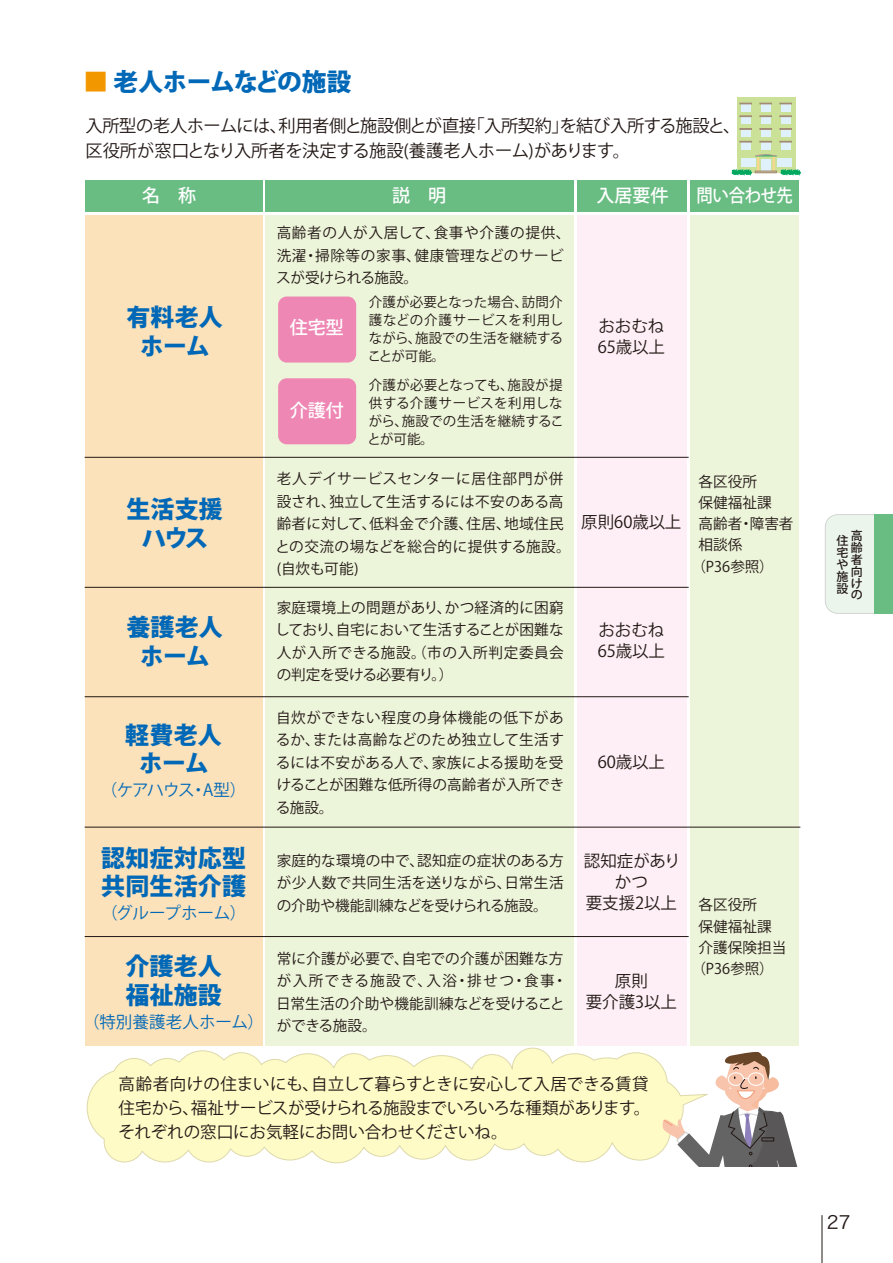
<style>
.page{position:relative;width:893px;height:1263px;background:#fff}
.page>*{position:absolute;margin:0;border:0;box-sizing:border-box;transform-origin:0 0}
.t1{font:800 24.75px "Koz Go Pr 6 N";letter-spacing:-.025em;color:#0068b7}
.t2{font:800 24px/28.8px "Koz Go Pr 6 N";letter-spacing:.005em;color:#0068b7;text-align:center}
.t3{font:500 18px "Koz Go Pr 6 N";color:#fff}
.t4{font:500 18px "Koz Go Pr 6 N";color:#fff;scale:.91 1}
.t5{font:18px "Hira Kaku Pro W3";color:#221815}
.t6{font:17.25px/25.5px "Koz Go Pr 6 N";letter-spacing:-.02em;color:#221815}
.t7{font:16.5px/21px "Koz Go Pr 6 N";color:#221815}
.t8{font:16.5px "Koz Go Pr 6 N";letter-spacing:-.005em;color:#0068b7}
.t9{font:14.55px/22.5px "Koz Go Pr 6 N";letter-spacing:.01em;color:#221815;text-align:justify}
.t10{font:14.55px/22.5px "Koz Go Pr 6 N";letter-spacing:.045em;color:#221815}
.t11{font:13.5px/18px "Koz Go Pr 6 N";letter-spacing:.015em;color:#221815;text-align:justify}
.t12{font:500 12px/11.9px "Koz Go Pr 6 N";color:#221815;text-align:justify}
.s1{color:#f39700}
</style>
<div class="page">
<svg style="left:86px;top:1047px;width:575px;height:116px"></svg>
<div style="left:85px;top:215px;width:177px;height:831px;background:#fce2ba"></div>
<div style="left:266px;top:215px;width:308px;height:831px;background:#ecf4d9"></div>
<div style="left:578px;top:215px;width:109px;height:831px;background:#fdeff5"></div>
<div style="left:691px;top:215px;width:108px;height:831px;background:#ecf4d9"></div>
<hr style="left:85px;top:457px;width:604px;height:1px;background:#221815">
<hr style="left:85px;top:587px;width:604px;height:1px;background:#221815">
<hr style="left:85px;top:696px;width:604px;height:1px;background:#221815">
<hr style="left:85px;top:827px;width:715px;height:1px;background:#221815">
<hr style="left:85px;top:936px;width:604px;height:1px;background:#221815">
<div style="left:85px;top:180px;width:177px;height:31px;background:#69bd83"></div>
<div style="left:266px;top:180px;width:308px;height:31px;background:#69bd83"></div>
<div style="left:578px;top:180px;width:109px;height:31px;background:#69bd83"></div>
<div style="left:691px;top:180px;width:108px;height:31px;background:#69bd83"></div>
<div style="left:278px;top:296px;width:78px;height:66px;background:#ee87b4;border-radius:9px"></div>
<div style="left:278px;top:378px;width:78px;height:66px;background:#ee87b4;border-radius:9px"></div>
<svg style="left:737px;top:98px;width:59px;height:5px"></svg>
<svg style="left:731px;top:103px;width:70px;height:72px"></svg>
<svg style="left:661px;top:1052px;width:136px;height:114px"></svg>
<hr style="left:822px;top:1215px;width:1px;height:48px;background:#221815">
<svg style="left:825px;top:514px;width:50px;height:100px;background:#e7f2e9"></svg>
<div style="left:875px;top:514px;width:18px;height:100px;background:#69bd83"></div>
<h1 class="t1" style="left:83px;top:68px;width:270px"><span class="s1">■</span> 老人ホームなどの施設</h1>
<p class="t6" style="left:85px;top:113px;width:656px">入所型の老人ホームには、利用者側と施設側とが直接「入所契約」を結び入所する施設と、区役所が窓口となり入所者を決定する施設(養護老人ホーム)があります。</p>
<p class="t3" style="left:142px;top:185px;width:55px">名　称</p>
<p class="t3" style="left:392px;top:185px;width:55px">説　明</p>
<p class="t3" style="left:596px;top:185px;width:73px">入居要件</p>
<p class="t4" style="left:696px;top:185px;width:108px">問い合わせ先</p>
<h2 class="t2" style="left:126px;top:303px;width:98px">有料老人ホーム</h2>
<h2 class="t2" style="left:126px;top:495px;width:98px">生活支援ハウス</h2>
<h2 class="t2" style="left:126px;top:613px;width:98px">養護老人ホーム</h2>
<h2 class="t2" style="left:125px;top:721px;width:98px">軽費老人ホーム</h2>
<p class="t8" style="left:101px;top:781px;width:147px">（ケアハウス・A型）</p>
<h2 class="t2" style="left:101px;top:844px;width:146px;text-align:left">認知症対応型共同生活介護</h2>
<p class="t8" style="left:101px;top:904px;width:147px">（グループホーム）</p>
<h2 class="t2" style="left:125px;top:953px;width:98px;text-align:left">介護老人福祉施設</h2>
<p class="t8" style="left:83px;top:1013px;width:183px">（特別養護老人ホーム）</p>
<p class="t10" style="left:276px;top:222px;width:296px">高齢者の人が入居して、食事や介護の提供、洗濯・掃除等の家事、健康管理などのサービスが受けられる施設。</p>
<p class="t3" style="left:290px;top:318px;width:55px">住宅型</p>
<p class="t3" style="left:290px;top:400px;width:55px">介護付</p>
<p class="t11" style="left:368px;top:294px;width:197px">介護が必要となった場合、訪問介護などの介護サービスを利用しながら、施設での生活を継続することが可能。</p>
<p class="t11" style="left:368px;top:377px;width:198px">介護が必要となっても、施設が提供する介護サービスを利用しながら、施設での生活を継続することが可能。</p>
<p class="t9" style="left:275px;top:468px;width:297px;text-align:left">老人デイサービスセンターに居住部門が併設され、独立して生活するには不安のある高齢者に対して、低料金で介護、住居、地域住民との交流の場などを総合的に提供する施設。(自炊も可能)</p>
<p class="t9" style="left:275px;top:597px;width:290px">家庭環境上の問題があり、かつ経済的に困窮しており、自宅において生活することが困難な人が入所できる施設。（市の入所判定委員会の判定を受ける必要有り。）</p>
<p class="t9" style="left:276px;top:707px;width:290px">自炊ができない程度の身体機能の低下があるか、または高齢などのため独立して生活するには不安がある人で、家族による援助を受けることが困難な低所得の高齢者が入所できる施設。</p>
<p class="t9" style="left:277px;top:850px;width:288px">家庭的な環境の中で、認知症の症状のある方が少人数で共同生活を送りながら、日常生活の介助や機能訓練などを受けられる施設。</p>
<p class="t9" style="left:276px;top:947px;width:293px;text-align:left">常に介護が必要で、自宅での介護が困難な方が入所できる施設で、入浴・排せつ・食事・日常生活の介助や機能訓練などを受けることができる施設。</p>
<p class="t7" style="left:598px;top:315px;width:69px">おおむね<br>65歳以上</p>
<p class="t7" style="left:581px;top:512px;width:102px">原則60歳以上</p>
<p class="t7" style="left:598px;top:619px;width:69px">おおむね<br>65歳以上</p>
<p class="t7" style="left:598px;top:751px;width:69px">60歳以上</p>
<p class="t7" style="left:584px;top:851px;width:98px;text-align:center">認知症がありかつ<br>要支援2以上</p>
<p class="t7" style="left:586px;top:971px;width:93px;text-align:center">原則<br>要介護3以上</p>
<p class="t7" style="left:118px;top:1072px;width:533px;line-height:24px;text-align:justify">高齢者向けの住まいにも、自立して暮らすときに安心して入居できる賃貸住宅から、福祉サービスが受けられる施設までいろいろな種類があります。それぞれの窓口にお気軽にお問い合わせくださいね。</p>
<p class="t9" style="left:699px;top:470px;width:60px">各区役所</p>
<p class="t9" style="left:699px;top:492px;width:75px">保健福祉課</p>
<p class="t9" style="left:699px;top:513px;width:97px">高齢者・障害者</p>
<p class="t9" style="left:699px;top:534px;width:45px">相談係</p>
<p class="t9" style="left:692px;top:555px;width:84px">（P36参照）</p>
<p class="t9" style="left:699px;top:894px;width:60px">各区役所</p>
<p class="t9" style="left:699px;top:915px;width:75px">保健福祉課</p>
<p class="t9" style="left:699px;top:936px;width:89px">介護保険担当</p>
<p class="t9" style="left:692px;top:958px;width:84px">（P36参照）</p>
<p class="t12" style="left:836px;top:535px;width:13px">住宅や施設</p>
<p class="t12" style="left:851px;top:530px;width:13px">高齢者向けの</p>
<p class="t5" style="left:827px;top:1206px;width:25px">27</p>
</div>
